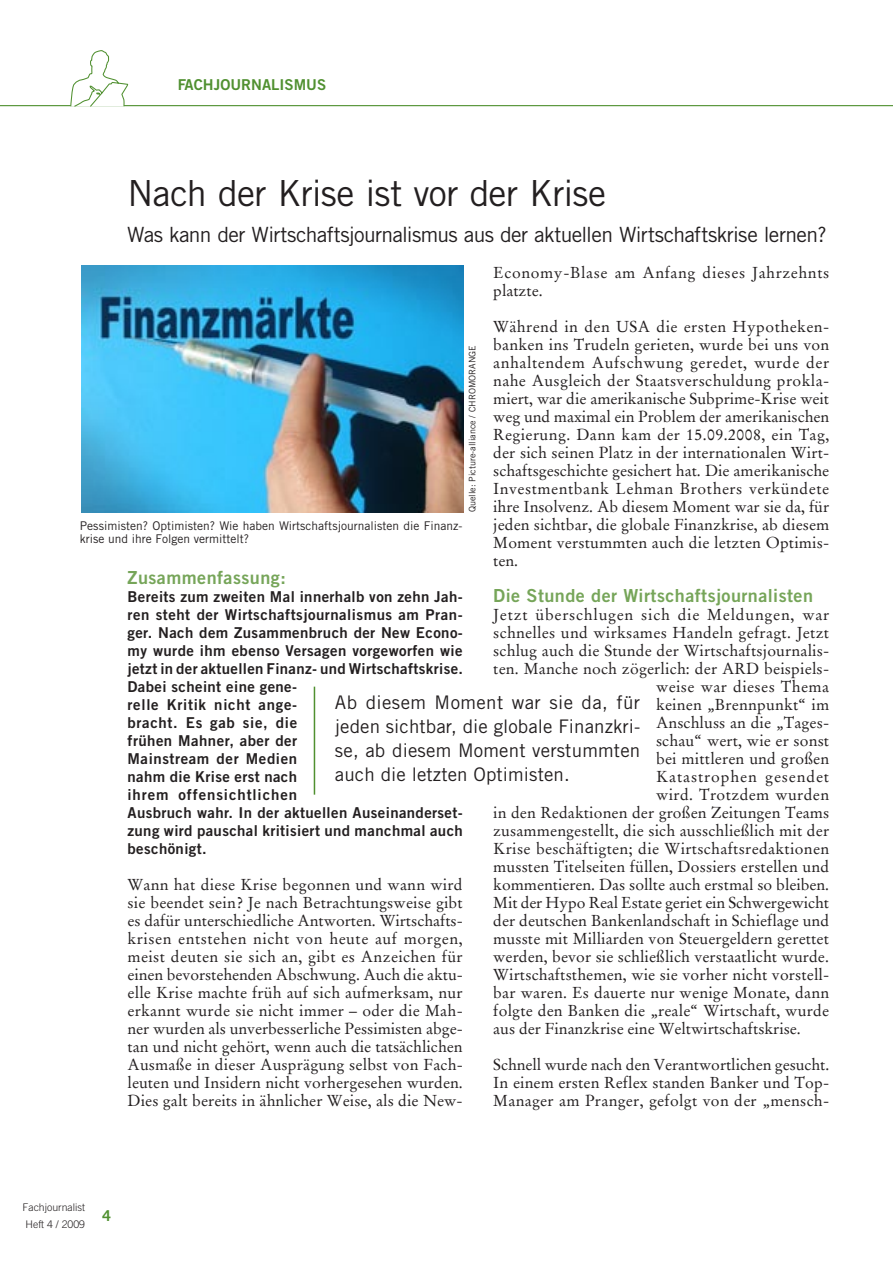
<style>
.page{position:relative;width:893px;height:1263px;background:#fff}
.page>*{position:absolute;margin:0;border:0;box-sizing:border-box;transform-origin:0 0}
.t1{font:36px "Trade Gothic";letter-spacing:-.02em;color:#231f20}
.t2{font:21px "Trade Gothic";letter-spacing:-.03em;color:#231f20}
.t3{font:18.75px/24px "Trade Gothic";letter-spacing:.01em;color:#231f20;text-align:justify}
.t4{font:18px "Trade Gothic Bold Two";letter-spacing:.025em;color:#76a559}
.t5{font:15.75px/18px "Stempel Garamond";letter-spacing:.01em;color:#231f20;text-align:justify}
.t6{font:15.75px/18px "Stempel Garamond";letter-spacing:.04em;color:#231f20}
.t7{font:15.75px "Stempel Garamond";letter-spacing:.05em;color:#231f20}
.t8{font:15.75px "Stempel Garamond";letter-spacing:.055em;color:#231f20}
.t9{font:15.75px "Stempel Garamond";letter-spacing:.03em;color:#231f20}
.t10{font:15px/18px "Trade Gothic Bold Two";letter-spacing:.025em;color:#231f20}
.t11{font:15px "Trade Gothic Bold Two";color:#509030}
.t12{font:12px/13.5px "Trade Gothic";color:#231f20}
.t13{font:300 10.5px/17px "Trade Gothic";color:#231f20}
.t14{font:9px "Trade Gothic";color:#231f20}
</style>
<div class="page">
<hr style="left:0;top:105px;width:893px;height:1px;background:#509030">
<svg style="left:70px;top:50px;width:59px;height:57px"></svg>
<img style="left:81px;top:266px;width:383px;height:246px">
<hr style="left:314px;top:687px;width:1px;height:108px;background:#509030">
<p class="t11" style="left:175px;top:75px;width:150px">FFACHJOURNALISMUS</p>
<p class="t11" style="left:185px;top:75px;width:143px">ACHJOURNALISMUS</p>
<p class="t1" style="left:128px;top:172px;width:480px">Nach der Krise ist vor der Krise</p>
<p class="t2" style="left:127px;top:222px;width:701px">Was kann der Wirtschaftsjournalismus aus der aktuellen Wirtschaftskrise lernen?</p>
<p class="t6" style="left:493px;top:264px;width:338px">Economy-Blase am Anfang dieses Jahrzehnts platzte.</p>
<p class="t5" style="left:493px;top:318px;width:338px">Während in den USA die ersten Hypotheken&shy;banken ins Trudeln gerieten, wurde bei uns von anhaltendem Aufschwung geredet, wurde der nahe Ausgleich der Staatsverschuldung prokla&shy;miert, war die amerikanische Subprime-Krise weit weg und maximal ein Problem der amerikanischen Regierung. Dann kam der 15.09.2008, ein Tag, der sich seinen Platz in der internationalen Wirt&shy;schaftsgeschichte gesichert hat. Die amerikanische Investmentbank Lehman Brothers verkündete ihre Insolvenz. Ab diesem Moment war sie da, für jeden sichtbar, die globale Finanzkrise, ab diesem Moment verstummten auch die letzten Optimis&shy;ten.</p>
<p class="t4" style="left:493px;top:584px;width:321px">Die Stunde der Wirtschaftsjournalisten</p>
<p class="t7" style="left:493px;top:605px;width:337px">Jetzt überschlugen sich die Meldungen, war</p>
<p class="t5" style="left:493px;top:624px;width:337px">schnelles und wirksames Handeln gefragt. Jetzt</p>
<p class="t5" style="left:493px;top:642px;width:337px">schlug auch die Stunde der Wirtschaftsjournalis-</p>
<p class="t5" style="left:493px;top:660px;width:337px">ten. Manche noch zögerlich: der ARD beispiels-</p>
<p class="t9" style="left:656px;top:677px;width:175px">weise war dieses Thema</p>
<p class="t5" style="left:656px;top:696px;width:175px">keinen „Brennpunkt“ im</p>
<p class="t5" style="left:656px;top:714px;width:175px">Anschluss an die „Tages-</p>
<p class="t5" style="left:656px;top:732px;width:175px">schau“ wert, wie er sonst</p>
<p class="t5" style="left:656px;top:750px;width:175px">bei mittleren und großen</p>
<p class="t8" style="left:656px;top:767px;width:175px">Katastrophen gesendet</p>
<p class="t5" style="left:656px;top:786px;width:175px">wird. Trotzdem wurden</p>
<p class="t5" style="left:493px;top:804px;width:337px">in den Redaktionen der großen Zeitungen Teams</p>
<p class="t5" style="left:493px;top:822px;width:337px">zusammengestellt, die sich ausschließlich mit der</p>
<p class="t5" style="left:493px;top:840px;width:337px">Krise beschäftigten; die Wirtschaftsredaktionen</p>
<p class="t5" style="left:493px;top:858px;width:337px">mussten Titelseiten füllen, Dossiers erstellen und</p>
<p class="t5" style="left:493px;top:876px;width:337px">kommentieren. Das sollte auch erstmal so bleiben.</p>
<p class="t5" style="left:493px;top:894px;width:337px">Mit der Hypo Real Estate geriet ein Schwergewicht</p>
<p class="t5" style="left:493px;top:912px;width:337px">der deutschen Bankenlandschaft in Schieflage und</p>
<p class="t5" style="left:493px;top:930px;width:337px">musste mit Milliarden von Steuergeldern gerettet</p>
<p class="t5" style="left:493px;top:948px;width:337px">werden, bevor sie schließlich verstaatlicht wurde.</p>
<p class="t5" style="left:493px;top:966px;width:337px">Wirtschaftsthemen, wie sie vorher nicht vorstell-</p>
<p class="t5" style="left:493px;top:984px;width:337px">bar waren. Es dauerte nur wenige Monate, dann</p>
<p class="t5" style="left:493px;top:1002px;width:337px">folgte den Banken die „reale“ Wirtschaft, wurde</p>
<p class="t5" style="left:493px;top:1020px;width:309px">aus der Finanzkrise eine Weltwirtschaftskrise.</p>
<p class="t5" style="left:493px;top:1056px;width:338px">Schnell wurde nach den Verantwortlichen gesucht.<br>In einem ersten Reflex standen Banker und Top-Manager am Pranger, gefolgt von der „mensch-</p>
<p class="t14" style="left:467px;top:512px;width:169px;rotate:-90deg">Quelle: Picture-alliance / CHROMORANGE</p>
<p class="t12" style="left:80px;top:518px;width:384px">Pessimisten? Optimisten? Wie haben Wirtschaftsjournalisten die Finanz&shy;krise und ihre Folgen vermittelt?</p>
<p class="t4" style="left:128px;top:566px;width:160px">Zusammenfassung:</p>
<p class="t10" style="left:128px;top:587px;width:337px">Bereits zum zweiten Mal innerhalb von zehn Jah&shy;ren steht der Wirtschaftsjournalismus am Pran&shy;ger. Nach dem Zusammenbruch der New Econo&shy;my wurde ihm ebenso Versagen vorgeworfen wie jetzt in der aktuellen Finanz- und Wirtschaftskrise.<br>Dabei scheint eine gene-<br>relle Kritik nicht ange-<br>bracht. Es gab sie, die<br>frühen Mahner, aber der<br>Mainstream der Medien<br>nahm die Krise erst nach<br>ihrem offensichtlichen<br>Ausbruch wahr. In der aktuellen Auseinanderset&shy;zung wird pauschal kritisiert und manchmal auch beschönigt.</p>
<p class="t5" style="left:128px;top:876px;width:337px">Wann hat diese Krise begonnen und wann wird sie beendet sein? Je nach Betrachtungsweise gibt es dafür unterschiedliche Antworten. Wirtschafts&shy;krisen entstehen nicht von heute auf morgen, meist deuten sie sich an, gibt es Anzeichen für einen bevorstehenden Abschwung. Auch die aktu&shy;elle Krise machte früh auf sich aufmerksam, nur erkannt wurde sie nicht immer – oder die Mah&shy;ner wurden als unverbesserliche Pessimisten abge&shy;tan und nicht gehört, wenn auch die tatsächlichen Ausmaße in dieser Ausprägung selbst von Fach&shy;leuten und Insidern nicht vorhergesehen wurden.<br>Dies galt bereits in ähnlicher Weise, als die New-</p>
<p class="t3" style="left:335px;top:690px;width:307px">Ab diesem Moment war sie da, für jeden sichtbar, die globale Finanzkri&shy;se, ab diesem Moment verstummten auch die letzten Optimisten.</p>
<p class="t13" style="left:23px;top:1198px;width:64px">Fachjournalist<br>Heft 4 / 2009</p>
</div>
